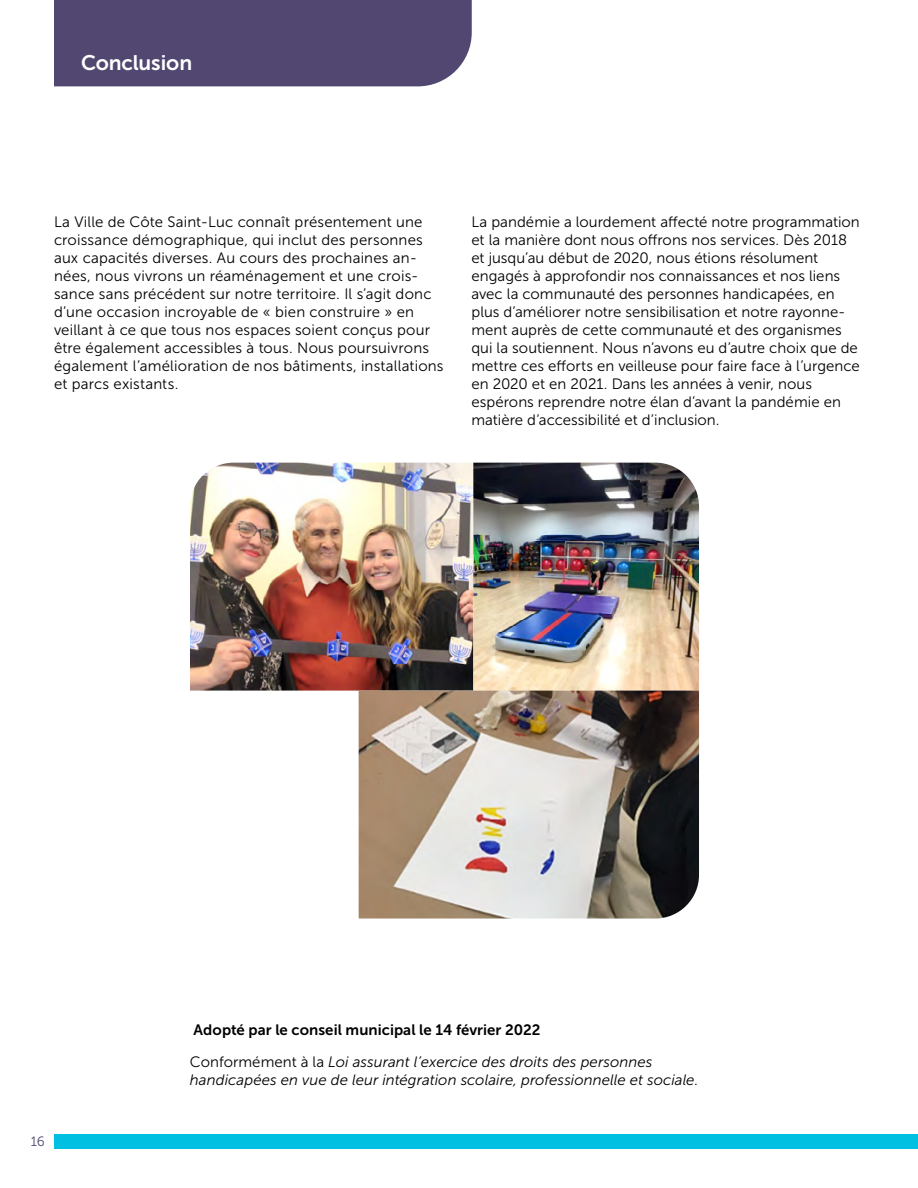
<style>
.page{position:relative;width:918px;height:1188px;background:#fff}
.page>*{position:absolute;margin:0;border:0;box-sizing:border-box;transform-origin:0 0}
.Section_Header{font:21px "Museo Sans 700";letter-spacing:-.005em;color:#fff}
.Paragraphs{font:15px/18px "Museo Sans 300";letter-spacing:.005em;color:#000}
.Paragraphs-2{font:italic 15px/18px "Museo Sans 300";letter-spacing:.005em;color:#000}
.Paragraphs-3{font:15px "Museo Sans 700";letter-spacing:.005em;color:#000}
.t1{font:13.5px "Museo Sans 300";color:#524771}
.s1{font-style:normal}
</style>
<div class="page">
<div style="left:54px;top:1134px;width:864px;height:15px;background:#00c0e1"></div>
<div style="left:54px;top:0;width:418px;height:86px;background:#524771"></div>
<img style="left:190px;top:463px;width:509px;height:228px">
<img style="left:359px;top:691px;width:340px;height:228px">
<h2 class="Section_Header" style="left:81px;top:51px;width:113px">Conclusion</h2>
<p class="Paragraphs" style="left:54px;top:213px;width:391px">La Ville de Côte Saint-Luc connaît présentement une croissance démographique, qui inclut des personnes aux capacités diverses. Au cours des prochaines an&shy;nées, nous vivrons un réaménagement et une crois&shy;sance sans précédent sur notre territoire. Il s’agit donc d’une occasion incroyable de « bien construire » en veillant à ce que tous nos espaces soient conçus pour être également accessibles à tous. Nous poursuivrons également l’amélioration de nos bâtiments, installations et parcs existants.</p>
<p class="Paragraphs" style="left:471px;top:213px;width:390px">La pandémie a lourdement affecté notre programmation et la manière dont nous offrons nos services. Dès 2018 et jusqu’au début de 2020, nous étions résolument engagés à approfondir nos connaissances et nos liens avec la communauté des personnes handicapées, en plus d’améliorer notre sensibilisation et notre rayonne&shy;ment auprès de cette communauté et des organismes qui la soutiennent. Nous n’avons eu d’autre choix que de mettre ces efforts en veilleuse pour faire face à l’urgence en 2020 et en 2021. Dans les années à venir, nous espérons reprendre notre élan d’avant la pandémie en matière d’accessibilité et d’inclusion.</p>
<p class="t1" style="left:31px;top:1134px;width:16px">16</p>
<p class="Paragraphs-3" style="left:194px;top:1022px;width:348px">Adopté par le conseil municipal le 14 février 2022</p>
<p class="Paragraphs-2" style="left:190px;top:1053px;width:509px"><span class="s1">Conformément à la</span> Loi assurant l’exercice des droits des personnes handicapées en vue de leur intégration scolaire, professionnelle et sociale<span class="s1">.</span></p>
</div>
